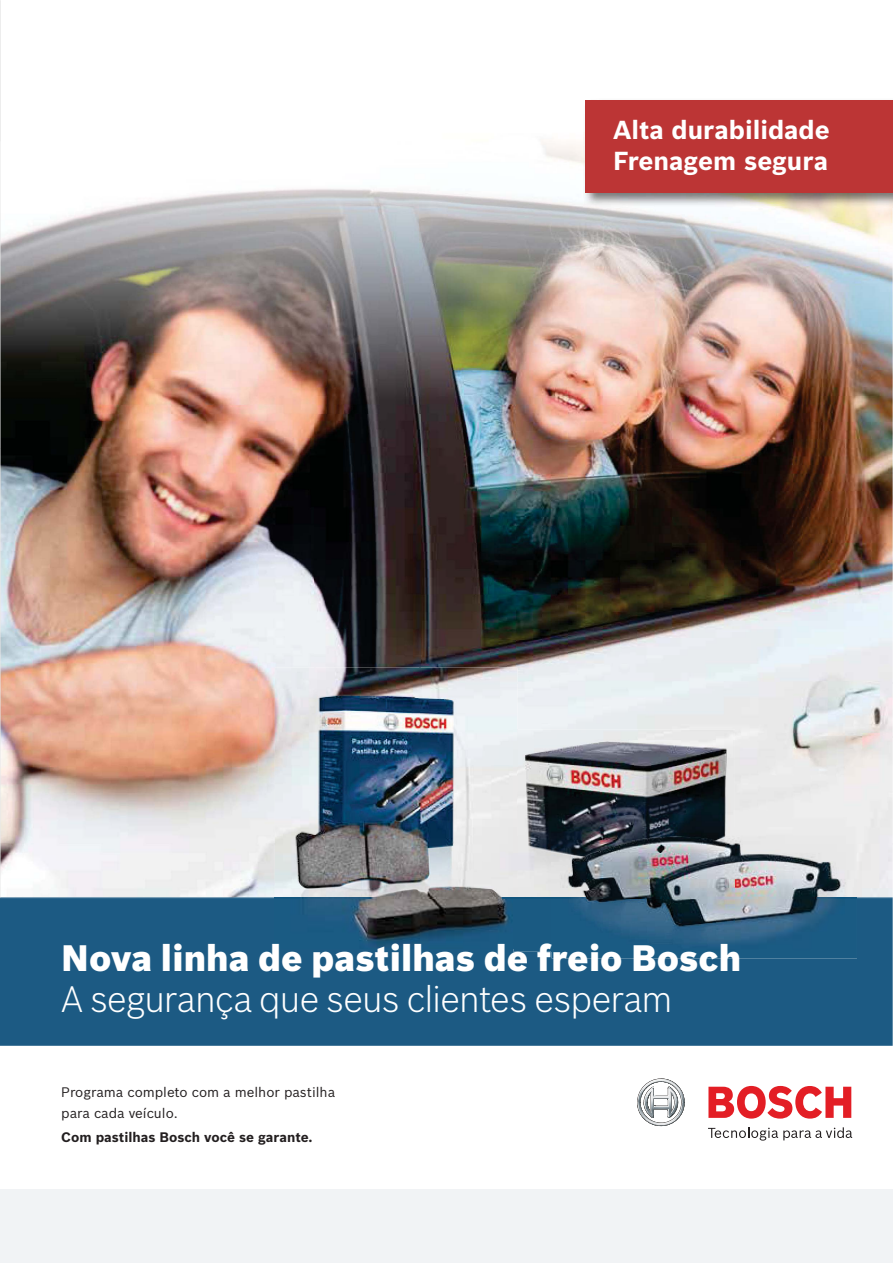
<style>
.page{position:relative;width:893px;height:1263px;background:#fff}
.page>*{position:absolute;margin:0;border:0;box-sizing:border-box;transform-origin:0 0}
.t1{font:900 36px "Bosch Sans";letter-spacing:.005em;color:#fff}
.t2{font:300 36px "Bosch Sans";letter-spacing:-.02em;color:#fff}
.t3{font:700 25.5px/30.6px "Bosch Sans";color:#fff}
.t4{font:13.5px/20.4px "Bosch Sans";color:#231f20}
.t5{font:700 13.5px "Bosch Sans";color:#231f20}
</style>
<div class="page">
<div style="left:0;top:1046px;width:893px;height:217px;background:#f1f3f5"></div>
<img style="left:0;top:141px;width:420px;height:274px">
<img style="left:420px;top:139px;width:210px;height:544px">
<img style="left:630px;top:208px;width:263px;height:475px">
<img style="left:1px;top:415px;width:314px;height:429px">
<img style="left:315px;top:415px;width:106px;height:253px">
<img style="left:517px;top:683px;width:376px;height:54px">
<img style="left:735px;top:737px;width:158px;height:107px">
<img style="left:1px;top:844px;width:274px;height:53px">
<div style="left:0;top:1046px;width:893px;height:143px;background:#fff"></div>
<div style="left:0;top:898px;width:893px;height:148px;background:#1c5a83"></div>
<img style="left:0;top:897px;width:893px;height:1px">
<svg style="left:637px;top:1078px;width:48px;height:48px"></svg>
<svg style="left:708px;top:1086px;width:143px;height:33px"></svg>
<svg style="left:708px;top:1127px;width:144px;height:14px"></svg>
<img style="left:583px;top:132px;width:310px;height:76px">
<div style="left:585px;top:100px;width:308px;height:93px;background:#bc3535"></div>
<img style="left:0;top:748px;width:1px;height:149px">
<img style="left:0;top:598px;width:1px;height:150px">
<img style="left:0;top:449px;width:1px;height:149px">
<img style="left:0;top:299px;width:1px;height:150px">
<img style="left:0;top:150px;width:1px;height:149px">
<img style="left:0;top:0;width:1px;height:141px">
<img style="left:513px;top:729px;width:222px;height:223px">
<img style="left:517px;top:897px;width:34px;height:1px">
<img style="left:551px;top:828px;width:306px;height:130px">
<img style="left:275px;top:668px;width:242px;height:281px">
<h2 class="t3" style="left:613px;top:118px;width:218px">Alta durabilidade<br>Frenagem segura</h2>
<h1 class="t1" style="left:61px;top:944px;width:681px">Nova linha de pastilhas de freio Bosch</h1>
<h1 class="t2" style="left:61px;top:984px;width:613px">A segurança que seus clientes esperam</h1>
<p class="t4" style="left:61px;top:1083px;width:275px">Programa completo com a melhor pastilha para cada veículo.</p>
<p class="t5" style="left:61px;top:1132px;width:253px">Com pastilhas Bosch você se garante.</p>
</div>
